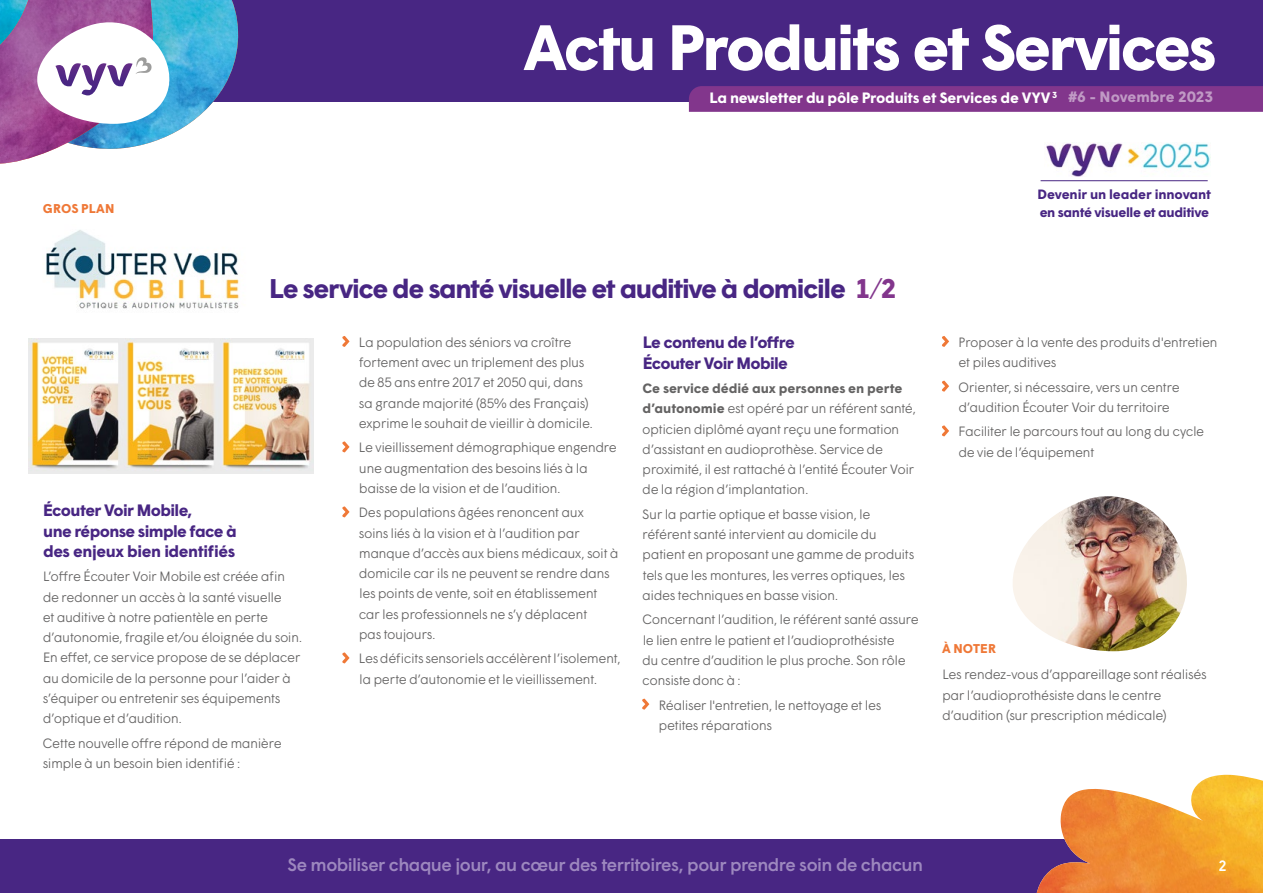
<style>
.page{position:relative;width:1263px;height:893px;background:#fff}
.page>*{position:absolute;margin:0;border:0;box-sizing:border-box;transform-origin:0 0}
.t1{font:700 27px "Wigrum";letter-spacing:-.05em;color:#482683}
.t2{font:500 18px "Wigrum";letter-spacing:-.03em;color:#9d88bf}
.t3{font:700 16.5px/20.2px "Wigrum";letter-spacing:-.04em;color:#482683}
.t4{font:700 15px "Wigrum";letter-spacing:-.02em;color:#fff}
.t5{font:500 15px "Wigrum";color:#fff}
.t6{font:300 13.5px/20.2px "Wigrum";letter-spacing:-.04em;color:#646363}
.t7{font:700 13.5px "Wigrum";letter-spacing:-.02em;color:#482683}
.t8{font:700 12.75px "Wigrum";letter-spacing:.005em;color:#ef7837}
.s1{color:#82368c}
.s2{font-weight:300;color:#82368c}
.s3{font-weight:700}
</style>
<div class="page">
<svg style="left:342px;top:336px;width:8px;height:11px"></svg>
<svg style="left:342px;top:441px;width:8px;height:11px"></svg>
<svg style="left:342px;top:506px;width:8px;height:11px"></svg>
<svg style="left:342px;top:652px;width:8px;height:11px"></svg>
<svg style="left:642px;top:699px;width:7px;height:11px"></svg>
<svg style="left:942px;top:336px;width:7px;height:11px"></svg>
<svg style="left:942px;top:381px;width:7px;height:11px"></svg>
<svg style="left:942px;top:425px;width:7px;height:11px"></svg>
<div style="left:0;top:839px;width:1263px;height:54px;background:#482683"></div>
<img style="left:1037px;top:775px;width:226px;height:118px">
<div style="left:0;top:0;width:1263px;height:101px;background:#482683"></div>
<svg style="left:0;top:0;width:245px;height:164px"></svg>
<svg style="left:524px;top:24px;width:691px;height:47px"></svg>
<div style="left:689px;top:86px;width:574px;height:26px;background:#82368c"></div>
<img style="left:1046px;top:142px;width:165px;height:34px">
<hr style="left:1040px;top:180px;width:168px;height:1px;background:#482683">
<img style="left:46px;top:230px;width:194px;height:79px">
<img style="left:28px;top:338px;width:285px;height:135px">
<img style="left:1013px;top:496px;width:174px;height:155px">
<p class="t4" style="left:709px;top:86px;width:505px">La newsletter du pôle Produits et Services de VYV <sup>3</sup> #6 - Novembre 2023</p>
<p class="t7" style="left:1037px;top:184px;width:175px">Devenir un leader innovant</p>
<p class="t8" style="left:43px;top:199px;width:73px">GROS PLAN</p>
<p class="t7" style="left:1040px;top:202px;width:171px">en santé visuelle et auditive</p>
<h1 class="t1" style="left:269px;top:267px;width:629px">Le service de santé visuelle et auditive à domicile <span class="s1">1</span><span class="s2">/</span><span class="s1">2</span></h1>
<p class="t3" style="left:43px;top:499px;width:195px">Écouter Voir Mobile,<br>une réponse simple face à des enjeux bien identifiés</p>
<p class="t6" style="left:43px;top:565px;width:261px">L’offre Écouter Voir Mobile est créée afin de redonner un accès à la santé visuelle<br>et auditive à notre patientèle en perte d’autonomie, fragile et/ou éloignée du soin.<br>En effet, ce service propose de se déplacer au domicile de la personne pour l’aider à s’équiper ou entretenir ses équipements d’optique et d’audition.</p>
<p class="t6" style="left:43px;top:732px;width:241px">Cette nouvelle offre répond de manière simple à un besoin bien identifié :</p>
<p class="t6" style="left:359px;top:331px;width:236px">La population des séniors va croître fortement avec un triplement des plus de 85 ans entre 2017 et 2050 qui, dans sa grande majorité (85% des Français) exprime le souhait de vieillir à domicile.</p>
<p class="t6" style="left:359px;top:436px;width:260px">Le vieillissement démographique engendre une augmentation des besoins liés à la baisse de la vision et de l’audition.</p>
<p class="t6" style="left:359px;top:501px;width:262px">Des populations âgées renoncent aux<br>soins liés à la vision et à l’audition par manque d’accès aux biens médicaux, soit à domicile car ils ne peuvent se rendre dans les points de vente, soit en établissement car les professionnels ne s’y déplacent<br>pas toujours.</p>
<p class="t6" style="left:359px;top:647px;width:264px">Les déficits sensoriels accélèrent l’isolement, la perte d’autonomie et le vieillissement.</p>
<p class="t3" style="left:643px;top:331px;width:154px">Le contenu de l’offre<br>Écouter Voir Mobile</p>
<p class="t6" style="left:642px;top:377px;width:275px"><span class="s3">Ce service dédié aux personnes en perte d’autonomie</span> est opéré par un référent santé, opticien diplômé ayant reçu une formation d’assistant en audioprothèse. Service de proximité, il est rattaché à l’entité Écouter Voir de la région d’implantation.</p>
<p class="t6" style="left:642px;top:503px;width:273px">Sur la partie optique et basse vision, le référent santé intervient au domicile du patient en proposant une gamme de produits tels que les montures, les verres optiques, les aides techniques en basse vision.</p>
<p class="t6" style="left:642px;top:608px;width:278px">Concernant l’audition, le référent santé assure le lien entre le patient et l’audioprothésiste<br>du centre d’audition le plus proche. Son rôle consiste donc à :</p>
<p class="t6" style="left:658px;top:694px;width:224px">Réaliser l'entretien, le nettoyage et les petites réparations</p>
<p class="t6" style="left:958px;top:331px;width:261px">Proposer à la vente des produits d'entretien et piles auditives</p>
<p class="t6" style="left:958px;top:376px;width:223px">Orienter, si nécessaire, vers un centre d’audition Écouter Voir du territoire</p>
<p class="t6" style="left:958px;top:420px;width:248px">Faciliter le parcours tout au long du cycle de vie de l’équipement</p>
<p class="t8" style="left:942px;top:638px;width:56px">À NOTER</p>
<p class="t6" style="left:942px;top:664px;width:266px">Les rendez-vous d’appareillage sont réalisés par l’audioprothésiste dans le centre d’audition (sur prescription médicale)</p>
<h2 class="t2" style="left:287px;top:851px;width:637px">Se mobiliser chaque jour, au cœur des territoires, pour prendre soin de chacun</h2>
<p class="t5" style="left:1218px;top:855px;width:10px">2</p>
</div>
